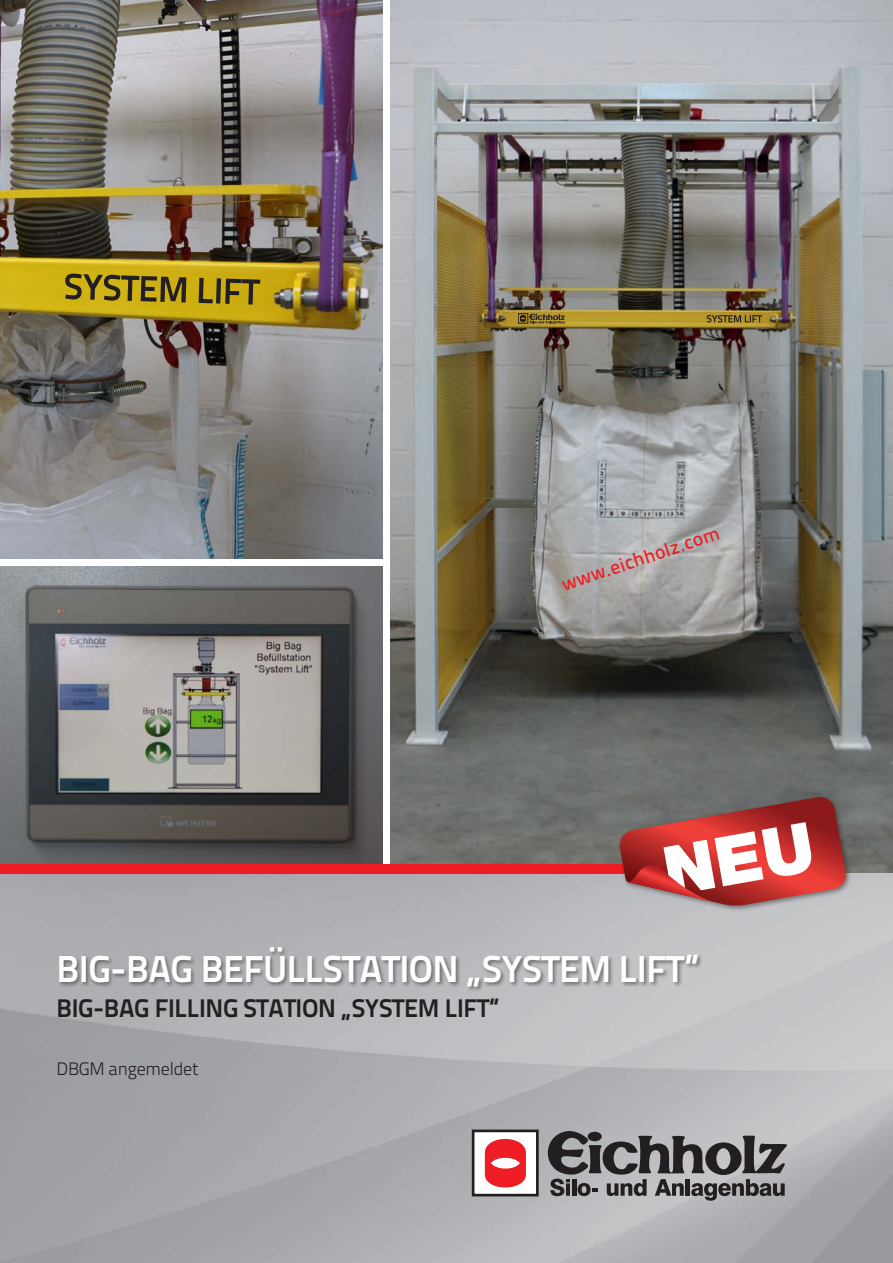
<style>
.page{position:relative;width:893px;height:1263px;background:#fff}
.page>*{position:absolute;margin:0;border:0;box-sizing:border-box;transform-origin:0 0}
.t1{font:37.5px "Titillium Text 25 L 800 wt";letter-spacing:-.015em;color:#fff}
.t2{font:25.5px "Titillium Text 25 L 800 wt";letter-spacing:-.015em;color:#231f20}
.t3{font:19.5px "Titillium Text 25 L 600 wt";color:#ee1d23}
.t4{font:18px "Titillium Text 25 L 250 wt";letter-spacing:-.015em;color:#231f20}
</style>
<div class="page">
<img style="left:0;top:0;width:383px;height:558px">
<img style="left:391px;top:0;width:502px;height:874px">
<img style="left:0;top:566px;width:383px;height:298px">
<div style="left:472px;top:1129px;width:67px;height:67px;border:3px solid #231f20"></div>
<svg style="left:485px;top:1139px;width:41px;height:49px"></svg>
<svg style="left:545px;top:1130px;width:243px;height:71px;background:#7f7e80"></svg>
<div style="left:588px;top:1132px;width:14px;height:9px;background:#231f20;border-radius:50%"></div>
<div style="left:0;top:864px;width:740px;height:10px;background:#ee1d23"></div>
<svg style="left:707px;top:315px;width:55px;height:7px"></svg>
<div style="left:58px;top:945px;width:645px;height:47px;background:#231f20;opacity:.5"></div>
<div style="left:617px;top:794px;width:235px;height:118px;background:#231f20;opacity:.5"></div>
<svg style="left:619px;top:797px;width:228px;height:109px"></svg>
<div style="left:518px;top:313px;width:10px;height:10px;border:1px solid #231f20"></div>
<svg style="left:520px;top:314px;width:45px;height:10px"></svg>
<svg style="left:65px;top:273px;width:195px;height:32px;background:#978116"></svg>
<p class="t3" style="left:558px;top:571px;width:166px;rotate:-19deg">www.eichholz.com</p>
<h1 class="t1" style="left:57px;top:940px;width:644px">BIG-BAG BEFÜLLSTATION „SYSTEM LIFT“</h1>
<p class="t2" style="left:57px;top:989px;width:445px">BIG-BAG FILLING STATION „SYSTEM LIFT“</p>
<p class="t4" style="left:57px;top:1056px;width:143px">DBGM angemeldet</p>
</div>
